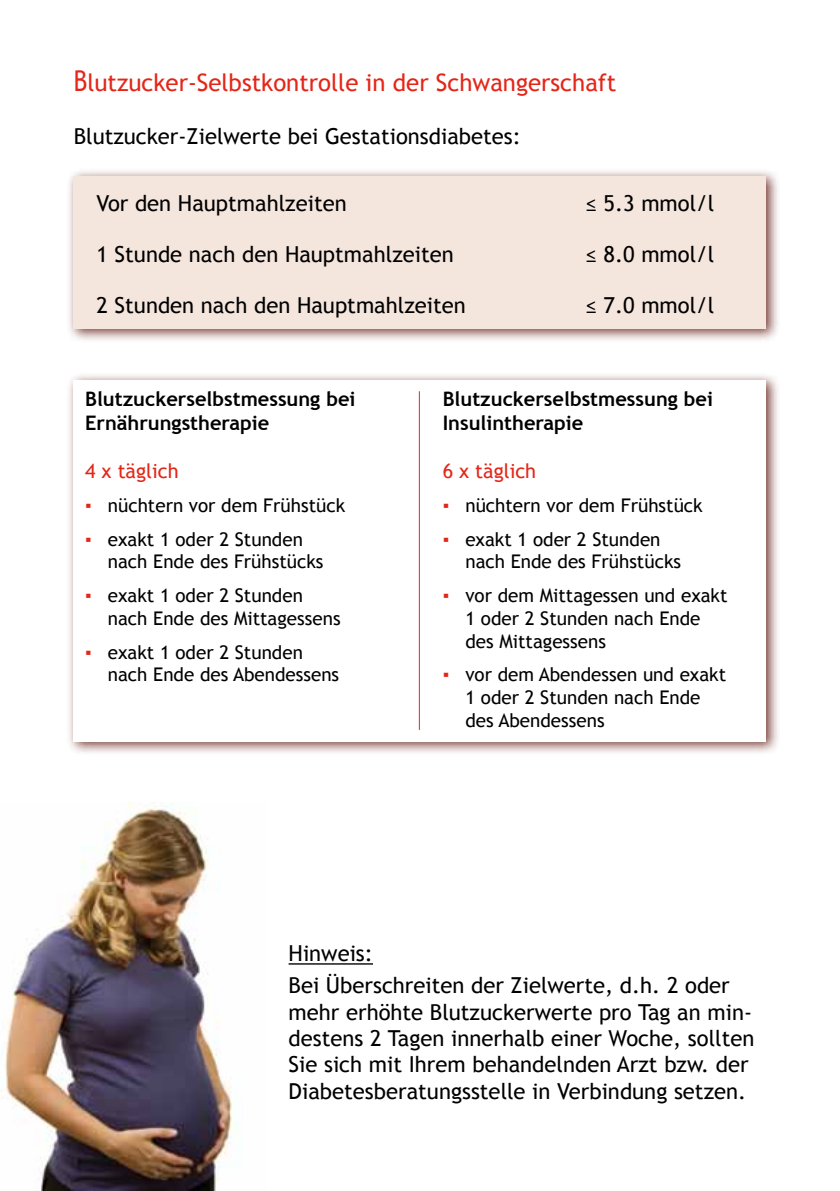
<style>
.page{position:relative;width:840px;height:1191px;background:#fff}
.page>*{position:absolute;margin:0;border:0;box-sizing:border-box;transform-origin:0 0}
.t1{font:24px "Trebuchet MS";color:#e42618}
.t2{font:22px/26.4px "Trebuchet MS";color:#000}
.t3{font:700 20px/24px "Trebuchet MS";color:#000}
.t4{font:20px "Trebuchet MS";color:#e42618}
.t5{font:18.8px/22.6px "Trebuchet MS";color:#000}
.s1{font-size:28.8px}
.s2{color:#e42618}
</style>
<div class="page">
<div style="left:66px;top:372px;width:713px;height:383px;background:#5c140c;opacity:.8"></div>
<div style="left:74px;top:380px;width:691px;height:361px;background:#fff"></div>
<div style="left:66px;top:168px;width:713px;height:175px;background:#5c140c;opacity:.8"></div>
<div style="left:74px;top:176px;width:691px;height:152px;background:#f4e5dd"></div>
<hr style="left:288px;top:963px;width:85px;height:1px;background:#000">
<img style="left:1px;top:802px;width:236px;height:389px">
<hr style="left:418px;top:391px;width:1px;height:339px;background:#e42618">
<p class="t1" style="left:74px;top:69px;width:543px"><span class="s1">B</span>lutzucker-Selbstkontrolle in der Schwangerschaft</p>
<p class="t2" style="left:74px;top:123px;width:448px">Blutzucker-Zielwerte bei Gestationsdiabetes:</p>
<p class="t2" style="left:96px;top:190px;width:252px">Vor den Hauptmahlzeiten</p>
<p class="t2" style="left:585px;top:190px;width:130px">≤ 5.3 mmol/l</p>
<p class="t2" style="left:96px;top:241px;width:358px">1 Stunde nach den Hauptmahlzeiten</p>
<p class="t2" style="left:585px;top:241px;width:130px">≤ 8.0 mmol/l</p>
<p class="t2" style="left:96px;top:292px;width:370px">2 Stunden nach den Hauptmahlzeiten</p>
<p class="t2" style="left:585px;top:292px;width:130px">≤ 7.0 mmol/l</p>
<p class="t3" style="left:85px;top:387px;width:272px">Blutzuckerselbstmessung bei<br>Ernährungstherapie</p>
<p class="t4" style="left:85px;top:459px;width:95px">4 x täglich</p>
<p class="t5" style="left:85px;top:494px;width:261px"><span class="s2">▪</span> nüchtern vor dem Frühstück</p>
<p class="t5" style="left:108px;top:528px;width:217px;text-indent:-23px"><span class="s2">▪</span> exakt 1 oder 2 Stunden nach Ende des Frühstücks</p>
<p class="t5" style="left:108px;top:584px;width:234px;text-indent:-23px"><span class="s2">▪</span> exakt 1 oder 2 Stunden nach Ende des Mittagessens</p>
<p class="t5" style="left:108px;top:641px;width:233px;text-indent:-23px"><span class="s2">▪</span> exakt 1 oder 2 Stunden nach Ende des Abendessens</p>
<p class="t3" style="left:442px;top:387px;width:272px">Blutzuckerselbstmessung bei<br>Insulintherapie</p>
<p class="t4" style="left:442px;top:459px;width:95px">6 x täglich</p>
<p class="t5" style="left:442px;top:494px;width:261px"><span class="s2">▪</span> nüchtern vor dem Frühstück</p>
<p class="t5" style="left:465px;top:528px;width:217px;text-indent:-23px"><span class="s2">▪</span> exakt 1 oder 2 Stunden nach Ende des Frühstücks</p>
<p class="t5" style="left:465px;top:584px;width:263px;text-indent:-23px"><span class="s2">▪</span> vor dem Mittagessen und exakt<br>1 oder 2 Stunden nach Ende des Mittagessens</p>
<p class="t5" style="left:465px;top:663px;width:262px;text-indent:-23px"><span class="s2">▪</span> vor dem Abendessen und exakt<br>1 oder 2 Stunden nach Ende des Abendessens</p>
<p class="t2" style="left:288px;top:937px;width:442px;line-height:32px">Hinweis:<br>Bei Überschreiten der Zielwerte, d.h. 2 oder</p>
<p class="t2" style="left:288px;top:999px;width:467px">mehr erhöhte Blutzuckerwerte pro Tag an min&shy;destens 2 Tagen innerhalb einer Woche, sollten Sie sich mit Ihrem behandelnden Arzt bzw. der Diabetesberatungsstelle in Verbindung setzen.</p>
</div>
